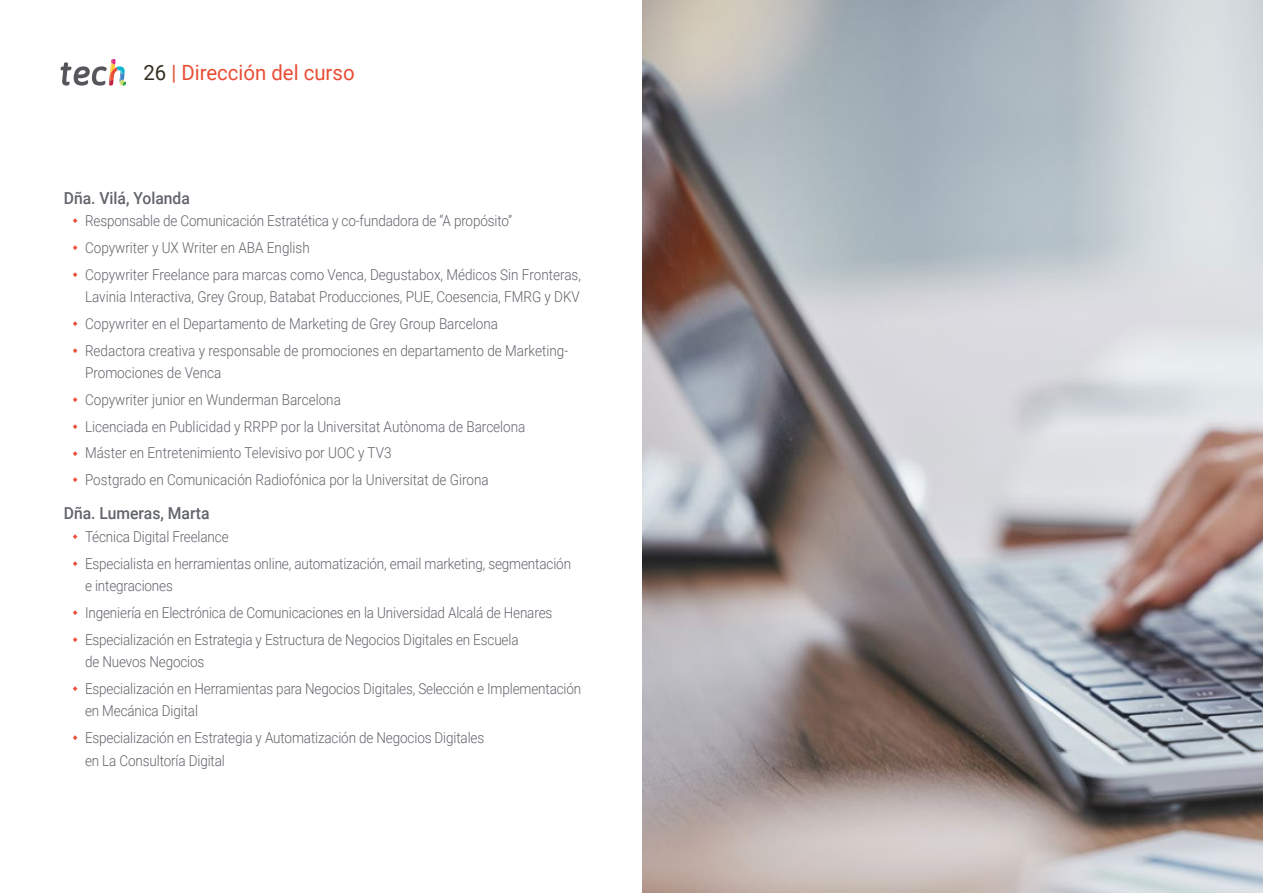
<style>
.page{position:relative;width:1263px;height:893px;background:#fff}
.page>*{position:absolute;margin:0;border:0;box-sizing:border-box;transform-origin:0 0}
.t1{font:21px "Roboto";color:#e94d35}
.t2{font:500 16.5px "Roboto";color:#61646a;scale:.95 1}
.t3{font:300 15px/26.7px "Roboto";letter-spacing:-.01em;color:#61646a;scale:.9 1}
.s1{color:#312e20}
</style>
<div class="page">
<img style="left:642px;top:0;width:621px;height:893px">
<svg style="left:61px;top:59px;width:65px;height:27px"></svg>
<h1 class="t1" style="left:144px;top:57px;width:213px"><span class="s1">26</span> | Dirección del curso</h1>
<p class="t2" style="left:64px;top:186px;width:134px">Dña. Vilá, Yolanda</p>
<p class="t3" style="left:85px;top:207px;width:553px">Responsable de Comunicación Estratética y co-fundadora de “A propósito”<br>Copywriter y UX Writer en ABA English<br>Copywriter Freelance para marcas como Venca, Degustabox, Médicos Sin Fronteras,</p>
<p class="t3" style="left:85px;top:283px;width:551px">Lavinia Interactiva, Grey Group, Batabat Producciones, PUE, Coesencia, FMRG y DKV<br>Copywriter en el Departamento de Marketing de Grey Group Barcelona<br>Redactora creativa y responsable de promociones en departamento de Marketing-</p>
<p class="t3" style="left:85px;top:359px;width:491px">Promociones de Venca<br>Copywriter junior en Wunderman Barcelona<br>Licenciada en Publicidad y RRPP por la Universitat Autònoma de Barcelona Máster en Entretenimiento Televisivo por UOC y TV3<br>Postgrado en Comunicación Radiofónica por la Universitat de Girona</p>
<p class="t2" style="left:64px;top:502px;width:155px">Dña. Lumeras, Marta</p>
<p class="t3" style="left:85px;top:523px;width:541px">Técnica Digital Freelance<br>Especialista en herramientas online, automatización, email marketing, segmentación</p>
<p class="t3" style="left:85px;top:572px;width:521px">e integraciones<br>Ingeniería en Electrónica de Comunicaciones en la Universidad Alcalá de Henares<br>Especialización en Estrategia y Estructura de Negocios Digitales en Escuela</p>
<p class="t3" style="left:85px;top:648px;width:553px">de Nuevos Negocios<br>Especialización en Herramientas para Negocios Digitales, Selección e Implementación</p>
<p class="t3" style="left:85px;top:697px;width:445px">en Mecánica Digital<br>Especialización en Estrategia y Automatización de Negocios Digitales</p>
<p class="t3" style="left:85px;top:746px;width:157px">en La Consultoría Digital</p>
</div>
